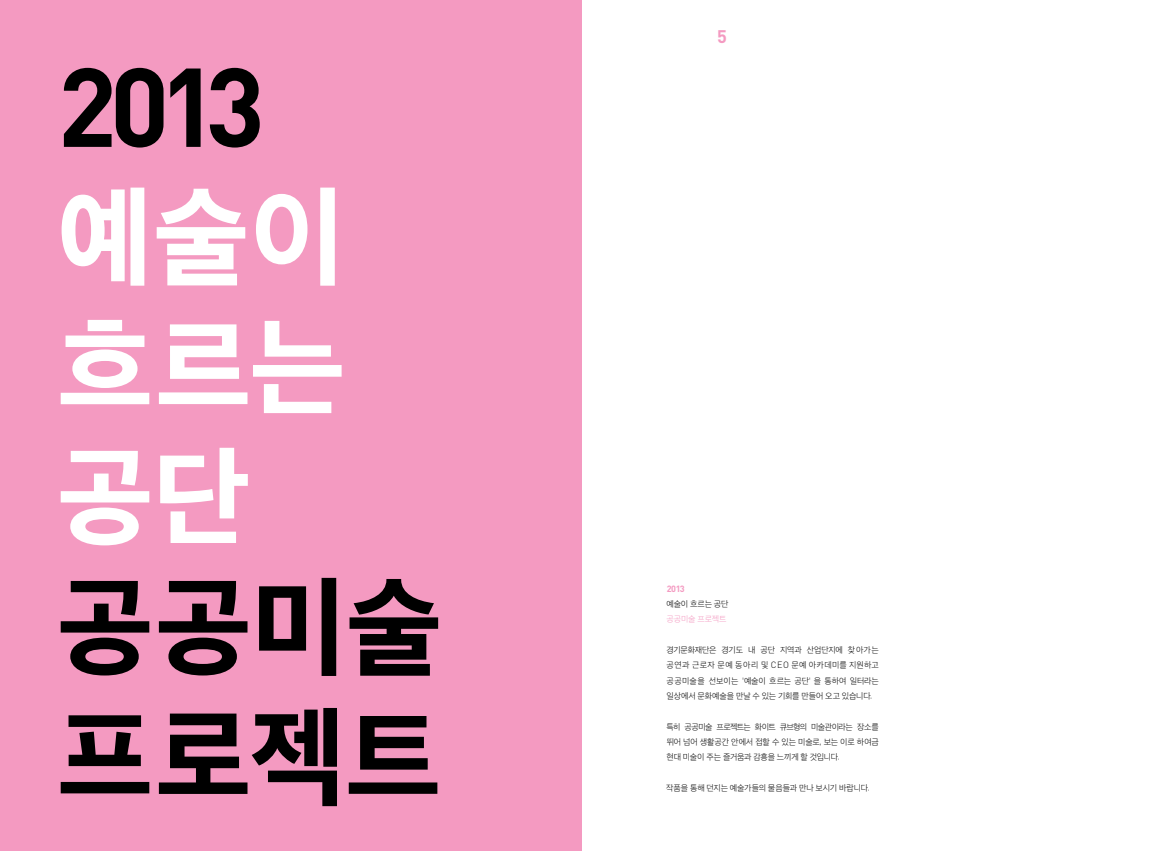
<style>
.page{position:relative;width:1163px;height:851px;background:#fff}
.page>*{position:absolute;margin:0;border:0;box-sizing:border-box;transform-origin:0 0}
.t1{font:800 110px "Apple SD Gothic Neo";letter-spacing:.01em;color:#fff}
.t2{font:800 110px "Apple SD Gothic Neo";letter-spacing:.005em;color:#000}
.t3{font:700 110px "DIN";color:#000}
.t4{font:700 18px "DIN";color:#f49ac1}
.t5{font:700 9px "DIN";color:#f49ac1}
.t6{font:200 8.5px "Apple SD Gothic Neo";letter-spacing:-.02em;color:#000}
.t7{font:200 8.5px "Apple SD Gothic Neo";letter-spacing:-.07em;color:#000}
.t8{font:200 8.5px "Apple SD Gothic Neo";letter-spacing:.055em;color:#000}
.t9{font:200 8.5px "Apple SD Gothic Neo";letter-spacing:-.015em;color:#f49ac1}
.s1{font-family:"DIN";font-weight:300;font-size:9px}
</style>
<div class="page">
<div style="left:0;top:0;width:581px;height:850px;background:#f49ac1"></div>
<p class="t3" style="left:57px;top:35px;width:209px">2013</p>
<p class="t1" style="left:57px;top:148px;width:289px">예술이</p>
<p class="t1" style="left:57px;top:278px;width:289px">흐르는</p>
<p class="t1" style="left:57px;top:408px;width:193px">공단</p>
<p class="t2" style="left:57px;top:538px;width:385px">공공미술</p>
<p class="t2" style="left:57px;top:668px;width:385px">프로젝트</p>
<h2 class="t4" style="left:717px;top:25px;width:11px">5</h2>
<p class="t5" style="left:666px;top:582px;width:20px">2013</p>
<p class="t6" style="left:666px;top:597px;width:63px">예술이 흐르는 공단</p>
<p class="t9" style="left:666px;top:612px;width:61px">공공미술 프로젝트</p>
<p class="t6" style="left:666px;top:643px;width:214px">경기문화재단은 경기도 내 공단 지역과 산업단지에 찾아가는</p>
<p class="t8" style="left:666px;top:658px;width:214px">공연과 근로자 문예 동아리 및 <span class="s1">CEO</span> 문예 아카데미를 지원하고</p>
<p class="t6" style="left:666px;top:673px;width:214px">공공미술을 선보이는 '예술이 흐르는 공단' 을 통하여 일터라는</p>
<p class="t6" style="left:666px;top:689px;width:207px">일상에서 문화예술을 만날 수 있는 기회를 만들어 오고 있습니다.</p>
<p class="t7" style="left:666px;top:719px;width:214px">특히 공공미술 프로젝트는 화이트 큐브형의 미술관이라는 장소를</p>
<p class="t6" style="left:666px;top:735px;width:214px">뛰어 넘어 생활공간 안에서 접할 수 있는 미술로, 보는 이로 하여금</p>
<p class="t6" style="left:666px;top:750px;width:175px">현대 미술이 주는 즐거움과 감흥을 느끼게 할 것입니다.</p>
<p class="t6" style="left:666px;top:781px;width:205px">작품을 통해 던지는 예술가들의 물음들과 만나 보시기 바랍니다.</p>
</div>
